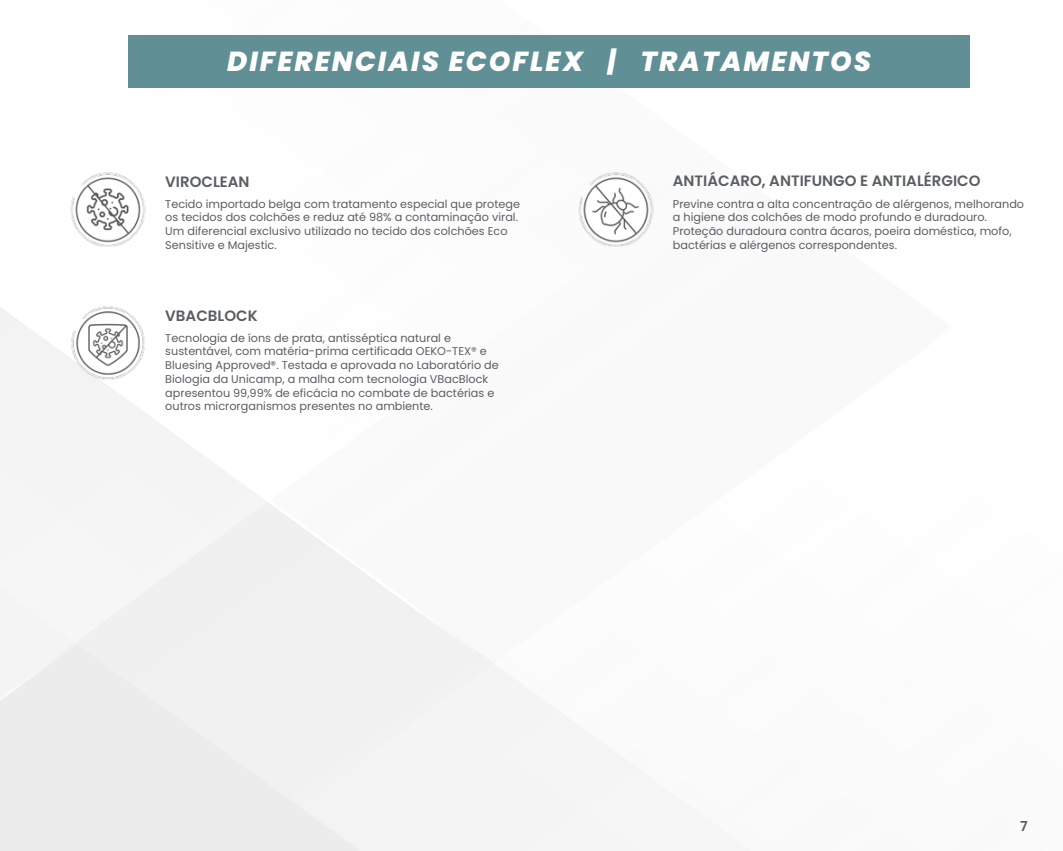
<style>
.page{position:relative;width:1063px;height:851px;background:#fff}
.page>*{position:absolute;margin:0;border:0;box-sizing:border-box;transform-origin:0 0}
.t1{font:italic 800 27.5px "Poppins";letter-spacing:.075em;color:#fff}
.t2{font:600 15px "Poppins";color:#5a5e63}
.t3{font:600 13.75px "Poppins";color:#5a5e63}
.t4{font:11.25px/13.8px "Poppins";color:#5a5e63}
</style>
<div class="page">
<img style="left:0;top:0;width:1px;height:850px">
<div style="left:128px;top:35px;width:842px;height:53px;background:#618f96"></div>
<img style="left:71px;top:172px;width:75px;height:74px">
<img style="left:578px;top:171px;width:75px;height:75px">
<img style="left:71px;top:306px;width:75px;height:74px">
<h1 class="t1" style="left:227px;top:45px;width:646px">DIFERENCIAIS ECOFLEX | TRATAMENTOS</h1>
<h2 class="t2" style="left:165px;top:173px;width:86px">VIROCLEAN</h2>
<p class="t4" style="left:165px;top:197px;width:356px">Tecido importado belga com tratamento especial que protege os tecidos dos colchões e reduz até 98% a contaminação viral.<br>Um diferencial exclusivo utilizado no tecido dos colchões Eco Sensitive e Majestic.</p>
<h2 class="t2" style="left:165px;top:307px;width:94px">VBACBLOCK</h2>
<p class="t4" style="left:165px;top:331px;width:335px">Tecnologia de íons de prata, antisséptica natural e sustentável, com matéria-prima certificada OEKO-TEX® e Bluesing Approved®. Testada e aprovada no Laboratório de Biologia da Unicamp, a malha com tecnologia VBacBlock apresentou 99,99% de eficácia no combate de bactérias e outros microrganismos presentes no ambiente.</p>
<h2 class="t2" style="left:673px;top:172px;width:309px">ANTIÁCARO, ANTIFUNGO E ANTIALÉRGICO</h2>
<p class="t4" style="left:673px;top:197px;width:353px">Previne contra a alta concentração de alérgenos, melhorando a higiene dos colchões de modo profundo e duradouro.<br>Proteção duradoura contra ácaros, poeira doméstica, mofo, bactérias e alérgenos correspondentes.</p>
<p class="t3" style="left:1020px;top:817px;width:9px">7</p>
</div>
